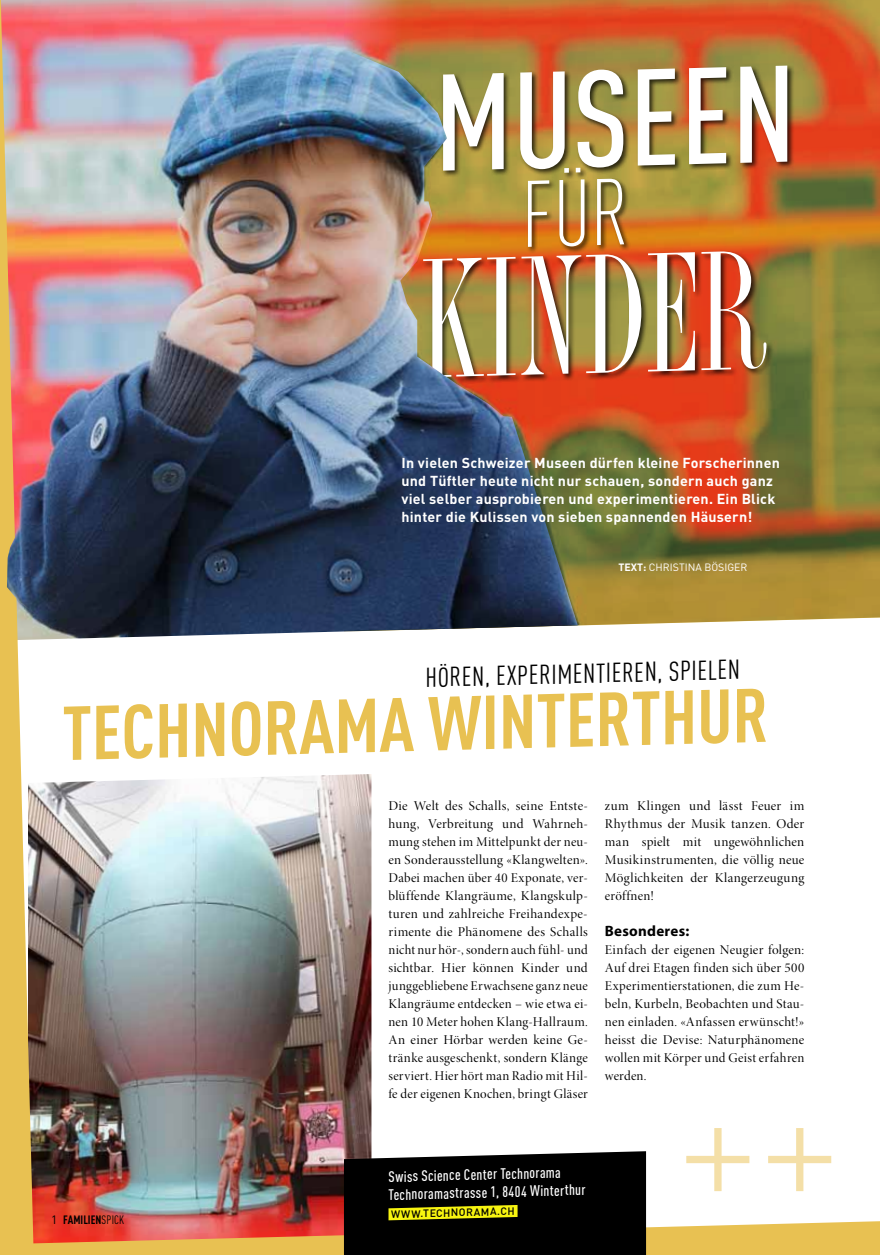
<style>
.page{position:relative;width:881px;height:1255px;background:#fff}
.page>*{position:absolute;margin:0;border:0;box-sizing:border-box;transform-origin:0 0}
.t1{font:condensed 176.1px "AT Torino";color:#fff}
.t2{font:300 154.65px "DIN";color:#f4dfa7}
.t3{font:500 134.85px "DIN Cond";color:#fff}
.t4{font:700 75px "DIN Cond";color:#e8c152}
.t5{font:27px "DIN Cond";color:#000}
.t6{font:500 15px/18px "DIN Cond";color:#fff}
.t7{font:700 15px "Myriad Pro";letter-spacing:.015em;color:#000}
.t8{font:700 14.25px/18px "DIN";letter-spacing:.015em;color:#fff}
.t9{font:13.5px/18px "Minion Pro Disp";letter-spacing:.02em;color:#000;text-align:justify}
.t10{font:700 12px "DIN Cond";color:#000}
.t11{font:10.5px "DIN";color:#fff}
.t12{font:500 10.5px "DIN";color:#000}
.s1{font-weight:700}
.s2{font-family:"DIN";font-weight:400}
.s3{font-weight:400}
</style>
<div class="page">
<img style="left:34px;top:0;width:329px;height:640px">
<svg style="left:344px;top:0;width:535px;height:626px;background:#ab6c31"></svg>
<div style="left:421px;top:64px;width:373px;height:321px;background:#000;opacity:.75"></div>
<img style="left:34px;top:774px;width:337px;height:422px">
<img style="left:302px;top:46px;width:275px;height:585px">
<img style="left:34px;top:1196px;width:845px;height:58px">
<svg style="left:0;top:0;width:34px;height:1254px;background:#e2ac71"></svg>
<img style="left:7px;top:476px;width:82px;height:151px">
<svg style="left:344px;top:1151px;width:301px;height:103px;background:#15150a"></svg>
<svg style="left:527px;top:168px;width:97px;height:79px;background:#a57a2c"></svg>
<h3 class="t3" style="left:432px;top:41px;width:363px;rotate:-1deg">MUSEEN</h3>
<h1 class="t1" style="left:417px;top:222px;width:347px;rotate:-1deg">KINDER</h1>
<p class="t8" style="left:401px;top:453px;width:380px">In vielen Schweizer Museen dürfen kleine Forscherinnen und Tüftler heute nicht nur schauen, sondern auch ganz viel selber ausprobieren und experimentieren. Ein Blick hinter die Kulissen von sieben spannenden Häusern!</p>
<p class="t11" style="left:618px;top:560px;width:130px"><span class="s1">TEXT:</span> CHRISTINA BÖSIGER</p>
<h3 class="t5" style="left:424px;top:663px;width:316px;rotate:-2deg">HÖREN, EXPERIMENTIEREN, SPIELEN</h3>
<h3 class="t4" style="left:61px;top:684px;width:707px;rotate:-1deg">TECHNORAMA WINTERTHUR</h3>
<p class="t10" style="left:51px;top:1212px;width:74px"><span class="s2">1</span> FAMILIEN<span class="s3">SPICK</span></p>
<p class="t9" style="left:388px;top:796px;width:201px">Die Welt des Schalls, seine Entste&shy;hung, Verbreitung und Wahrneh&shy;mung stehen im Mittelpunkt der neu&shy;en Sonderausstellung «Klangwelten».<br>Dabei machen über 40 Exponate, ver&shy;blüffende Klangräume, Klangskulp&shy;turen und zahlreiche Freihandexpe&shy;rimente die Phänomene des Schalls nicht nur hör-, sondern auch fühl- und sichtbar. Hier können Kinder und junggebliebene Erwachsene ganz neue Klangräume entdecken – wie etwa ei&shy;nen 10 Meter hohen Klang-Hallraum.<br>An einer Hörbar werden keine Ge&shy;tränke ausgeschenkt, sondern Klänge serviert. Hier hört man Radio mit Hil&shy;fe der eigenen Knochen, bringt Gläser</p>
<p class="t6" style="left:387px;top:1168px;width:198px;rotate:-2deg">Swiss Science Center Technorama<br>Technoramastrasse 1, 8404 Winterthur</p>
<p class="t12" style="left:391px;top:1206px;width:125px;rotate:-1deg">WWW.TECHNORAMA.CH</p>
<p class="t9" style="left:604px;top:796px;width:201px">zum Klingen und lässt Feuer im Rhythmus der Musik tanzen. Oder man spielt mit ungewöhnlichen Musikinstrumenten, die völlig neue Möglichkeiten der Klangerzeugung eröffnen!</p>
<p class="t7" style="left:604px;top:920px;width:86px">Besonderes:</p>
<p class="t9" style="left:604px;top:940px;width:201px">Einfach der eigenen Neugier folgen:<br>Auf drei Etagen finden sich über 500<br>Experimentierstationen, die zum He&shy;beln, Kurbeln, Beobachten und Stau&shy;nen einladen. «Anfassen erwünscht!» heisst die Devise: Naturphänomene wollen mit Körper und Geist erfahren werden.</p>
<h2 class="t2" style="left:677px;top:1049px;width:163px">++</h2>
</div>
